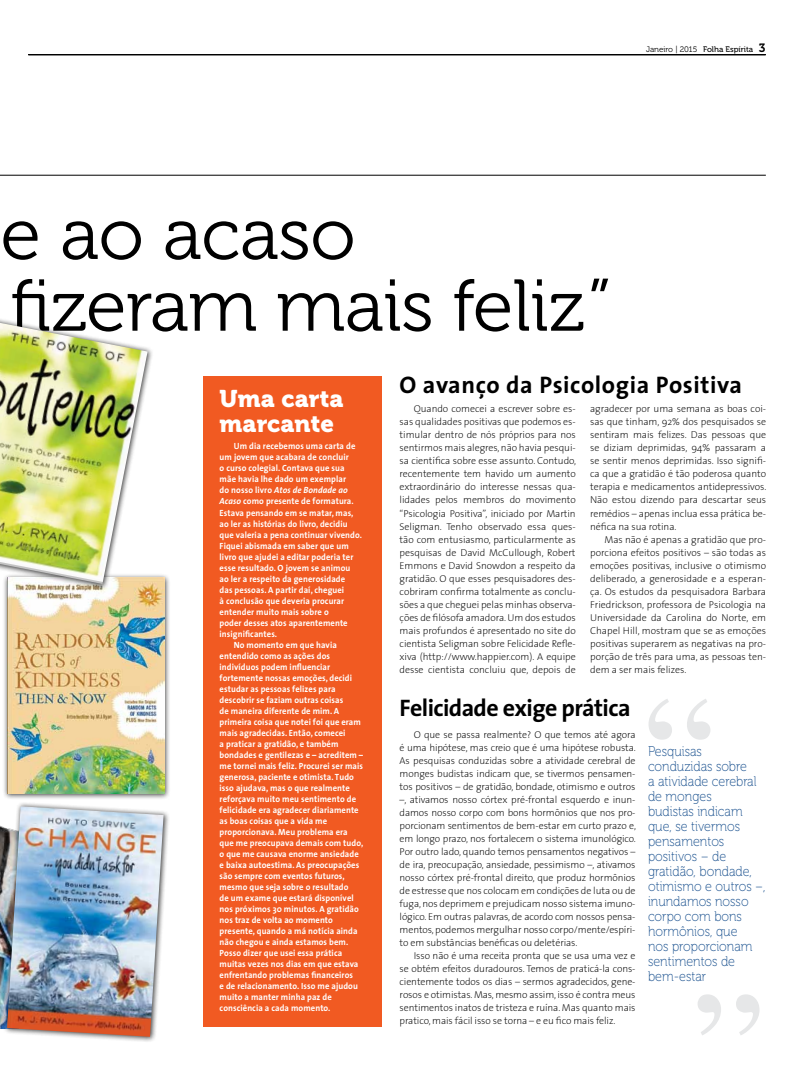
<style>
.page{position:relative;width:794px;height:1078px;background:#fff}
.page>*{position:absolute;margin:0;border:0;box-sizing:border-box;transform-origin:0 0}
.t1{font:73px/71.7px "Museo 300";letter-spacing:-.01em;color:#000}
.t2{font:24px "The Sans 7 Bold Plain";letter-spacing:.025em;color:#000}
.t3{font:24px "The Sans 7 Bold Plain";letter-spacing:-.025em;color:#000}
.t4{font:24px/25px "Museo 900";letter-spacing:.005em;color:#fff}
.t5{font:14px/15px "Museo 100";color:#124b8b;scale:.9 1}
.t6{font:200 10px/13px "The Sans 2";letter-spacing:-.005em;color:#000;text-align:justify}
.t7{font:9px/11px "The Sans 7 Bold Plain";letter-spacing:.01em;color:#fff;scale:.95 1}
.t8{font:italic 700 9px "The Sans 7";letter-spacing:.01em;color:#fff;scale:.95 1}
.t9{font:8px "Museo 500";color:#000}
.s1{font-family:"Museo 300"}
.s2{font-family:"Museo 700";font-size:12px}
.s3{font-family:"The Sans 7 Bold Plain";font-weight:400;font-style:normal}
.s4{font-family:"The Sans 7";font-weight:700;font-style:italic}
</style>
<div class="page">
<hr style="left:28px;top:54px;width:737px;height:1px;background:#000">
<hr style="left:0;top:175px;width:766px;height:1px;background:#000">
<svg style="left:698px;top:994px;width:61px;height:41px"></svg>
<svg style="left:648px;top:699px;width:62px;height:40px"></svg>
<div style="left:204px;top:375px;width:178px;height:651px;background:#f15a22"></div>
<img style="left:0;top:825px;width:3px;height:203px">
<div style="left:3px;top:802px;width:167px;height:240px;background:#000;opacity:.75"></div>
<img style="left:7px;top:806px;width:157px;height:230px">
<div style="left:3px;top:573px;width:168px;height:226px;background:#000;opacity:.75"></div>
<img style="left:7px;top:577px;width:157px;height:216px">
<div style="left:0;top:317px;width:153px;height:272px;background:#000;opacity:.75"></div>
<img style="left:0;top:323px;width:148px;height:261px">
<p class="t9" style="left:646px;top:44px;width:121px"><span class="s1">Janeiro | 2015</span> Folha Espírita <span class="s2">3</span></p>
<h1 class="t1" style="left:0;top:199px;width:613px">e ao acaso fizeram mais feliz”</h1>
<h2 class="t4" style="left:220px;top:386px;width:125px">Uma carta marcante</h2>
<p class="t7" style="left:220px;top:440px;width:144px;text-indent:14px">Um dia recebemos uma carta de um jovem que acabara de concluir o curso colegial. Contava que sua mãe havia lhe dado um exemplar</p>
<p class="t8" style="left:220px;top:483px;width:136px"><span class="s3">do nosso livro</span> Atos de Bondade ao</p>
<p class="t7" style="left:220px;top:495px;width:143px"><span class="s4">Acaso</span> como presente de formatura.</p>
<p class="t7" style="left:220px;top:506px;width:142px">Estava pensando em se matar, mas,</p>
<p class="t7" style="left:220px;top:517px;width:136px">ao ler as histórias do livro, decidiu</p>
<p class="t7" style="left:220px;top:528px;width:151px">que valeria a pena continuar vivendo.</p>
<p class="t7" style="left:220px;top:539px;width:137px">Fiquei abismada em saber que um</p>
<p class="t7" style="left:220px;top:550px;width:142px">livro que ajudei a editar poderia ter</p>
<p class="t7" style="left:220px;top:561px;width:139px">esse resultado. O jovem se animou</p>
<p class="t7" style="left:220px;top:572px;width:134px">ao ler a respeito da generosidade</p>
<p class="t7" style="left:220px;top:583px;width:133px">das pessoas. A partir daí, cheguei</p>
<p class="t7" style="left:220px;top:594px;width:133px">à conclusão que deveria procurar</p>
<p class="t7" style="left:220px;top:605px;width:116px">entender muito mais sobre o</p>
<p class="t7" style="left:220px;top:616px;width:136px">poder desses atos aparentemente</p>
<p class="t7" style="left:220px;top:627px;width:62px">insignificantes.</p>
<p class="t7" style="left:234px;top:638px;width:110px">No momento em que havia</p>
<p class="t7" style="left:220px;top:649px;width:118px">entendido como as ações dos</p>
<p class="t7" style="left:220px;top:660px;width:118px">indivíduos podem influenciar</p>
<p class="t7" style="left:220px;top:671px;width:141px">fortemente nossas emoções, decidi</p>
<p class="t7" style="left:220px;top:682px;width:123px">estudar as pessoas felizes para</p>
<p class="t7" style="left:220px;top:693px;width:132px">descobrir se faziam outras coisas</p>
<p class="t7" style="left:220px;top:704px;width:127px">de maneira diferente de mim. A</p>
<p class="t7" style="left:220px;top:715px;width:150px">primeira coisa que notei foi que eram</p>
<p class="t7" style="left:220px;top:726px;width:134px">mais agradecidas. Então, comecei</p>
<p class="t7" style="left:220px;top:737px;width:127px">a praticar a gratidão, e também</p>
<p class="t7" style="left:220px;top:748px;width:153px">bondades e gentilezas e – acreditem –</p>
<p class="t7" style="left:220px;top:759px;width:152px">me tornei mais feliz. Procurei ser mais</p>
<p class="t7" style="left:220px;top:770px;width:143px">generosa, paciente e otimista. Tudo</p>
<p class="t7" style="left:220px;top:781px;width:139px">isso ajudava, mas o que realmente</p>
<p class="t7" style="left:220px;top:792px;width:145px">reforçava muito meu sentimento de</p>
<p class="t7" style="left:220px;top:803px;width:148px">felicidade era agradecer diariamente</p>
<p class="t7" style="left:220px;top:814px;width:115px">as boas coisas que a vida me</p>
<p class="t7" style="left:220px;top:825px;width:136px">proporcionava. Meu problema era</p>
<p class="t7" style="left:220px;top:836px;width:153px">que me preocupava demais com tudo,</p>
<p class="t7" style="left:220px;top:847px;width:148px">o que me causava enorme ansiedade</p>
<p class="t7" style="left:220px;top:858px;width:149px">e baixa autoestima. As preocupações</p>
<p class="t7" style="left:220px;top:869px;width:133px">são sempre com eventos futuros,</p>
<p class="t7" style="left:220px;top:880px;width:137px">mesmo que seja sobre o resultado</p>
<p class="t7" style="left:220px;top:891px;width:143px">de um exame que estará disponível</p>
<p class="t7" style="left:220px;top:902px;width:148px">nos próximos 30 minutos. A gratidão</p>
<p class="t7" style="left:220px;top:913px;width:121px">nos traz de volta ao momento</p>
<p class="t7" style="left:220px;top:924px;width:147px">presente, quando a má notícia ainda</p>
<p class="t7" style="left:220px;top:935px;width:137px">não chegou e ainda estamos bem.</p>
<p class="t7" style="left:220px;top:946px;width:131px">Posso dizer que usei essa prática</p>
<p class="t7" style="left:220px;top:957px;width:148px">muitas vezes nos dias em que estava</p>
<p class="t7" style="left:220px;top:968px;width:142px">enfrentando problemas financeiros</p>
<p class="t7" style="left:220px;top:979px;width:147px">e de relacionamento. Isso me ajudou</p>
<p class="t7" style="left:220px;top:990px;width:120px">muito a manter minha paz de</p>
<p class="t7" style="left:220px;top:1001px;width:118px">consciência a cada momento.</p>
<h2 class="t2" style="left:399px;top:364px;width:344px">O avanço da Psicologia Positiva</h2>
<p class="t6" style="left:399px;top:402px;width:178px;text-indent:14px">Quando comecei a escrever sobre es&shy;sas qualidades positivas que podemos es&shy;timular dentro de nós próprios para nos sentirmos mais alegres, não havia pesqui&shy;sa científica sobre esse assunto. Contudo, recentemente tem havido um aumento extraordinário do interesse nessas qua&shy;lidades pelos membros do movimento “Psicologia Positiva”, iniciado por Martin Seligman. Tenho observado essa ques&shy;tão com entusiasmo, particularmente as pesquisas de David McCullough, Robert Emmons e David Snowdon a respeito da gratidão. O que esses pesquisadores des&shy;cobriram confirma totalmente as conclu&shy;sões a que cheguei pelas minhas observa&shy;ções de filósofa amadora. Um dos estudos mais profundos é apresentado no site do cientista Seligman sobre Felicidade Refle&shy;xiva (http://www.happier.com). A equipe desse cientista concluiu que, depois de</p>
<p class="t6" style="left:590px;top:402px;width:178px">agradecer por uma semana as boas coi&shy;sas que tinham, 92% dos pesquisados se sentiram mais felizes. Das pessoas que se diziam deprimidas, 94% passaram a se sentir menos deprimidas. Isso signifi&shy;ca que a gratidão é tão poderosa quanto terapia e medicamentos antidepressivos.<br>Não estou dizendo para descartar seus remédios – apenas inclua essa prática be&shy;néfica na sua rotina.</p>
<p class="t6" style="left:590px;top:532px;width:177px;text-indent:14px">Mas não é apenas a gratidão que pro&shy;porciona efeitos positivos – são todas as emoções positivas, inclusive o otimismo deliberado, a generosidade e a esperan&shy;ça. Os estudos da pesquisadora Barbara Friedrickson, professora de Psicologia na Universidade da Carolina do Norte, em Chapel Hill, mostram que se as emoções positivas superarem as negativas na pro&shy;porção de três para uma, as pessoas ten&shy;dem a ser mais felizes.</p>
<h2 class="t3" style="left:399px;top:687px;width:232px">Felicidade exige prática</h2>
<p class="t6" style="left:399px;top:727px;width:238px;text-indent:14px">O que se passa realmente? O que temos até agora é uma hipótese, mas creio que é uma hipótese robusta.<br>As pesquisas conduzidas sobre a atividade cerebral de monges budistas indicam que, se tivermos pensamen&shy;tos positivos – de gratidão, bondade, otimismo e outros –, ativamos nosso córtex pré-frontal esquerdo e inun&shy;damos nosso corpo com bons hormônios que nos pro&shy;porcionam sentimentos de bem-estar em curto prazo e, em longo prazo, nos fortalecem o sistema imunológico.<br>Por outro lado, quando temos pensamentos negativos – de ira, preocupação, ansiedade, pessimismo –, ativamos nosso córtex pré-frontal direito, que produz hormônios de estresse que nos colocam em condições de luta ou de fuga, nos deprimem e prejudicam nosso sistema imuno&shy;lógico. Em outras palavras, de acordo com nossos pensa&shy;mentos, podemos mergulhar nosso corpo/mente/espíri&shy;to em substâncias benéficas ou deletérias.</p>
<p class="t6" style="left:399px;top:948px;width:237px;text-indent:14px">Isso não é uma receita pronta que se usa uma vez e se obtém efeitos duradouros. Temos de praticá-la cons&shy;cientemente todos os dias – sermos agradecidos, gene&shy;rosos e otimistas. Mas, mesmo assim, isso é contra meus sentimentos inatos de tristeza e ruína. Mas quanto mais pratico, mais fácil isso se torna – e eu fico mais feliz.</p>
<p class="t5" style="left:648px;top:744px;width:132px">Pesquisas conduzidas sobre<br>a atividade cerebral de monges<br>budistas indicam que, se tivermos pensamentos positivos – de gratidão, bondade, otimismo e outros –, inundamos nosso corpo com bons hormônios, que<br>nos proporcionam sentimentos de bem-estar</p>
</div>
